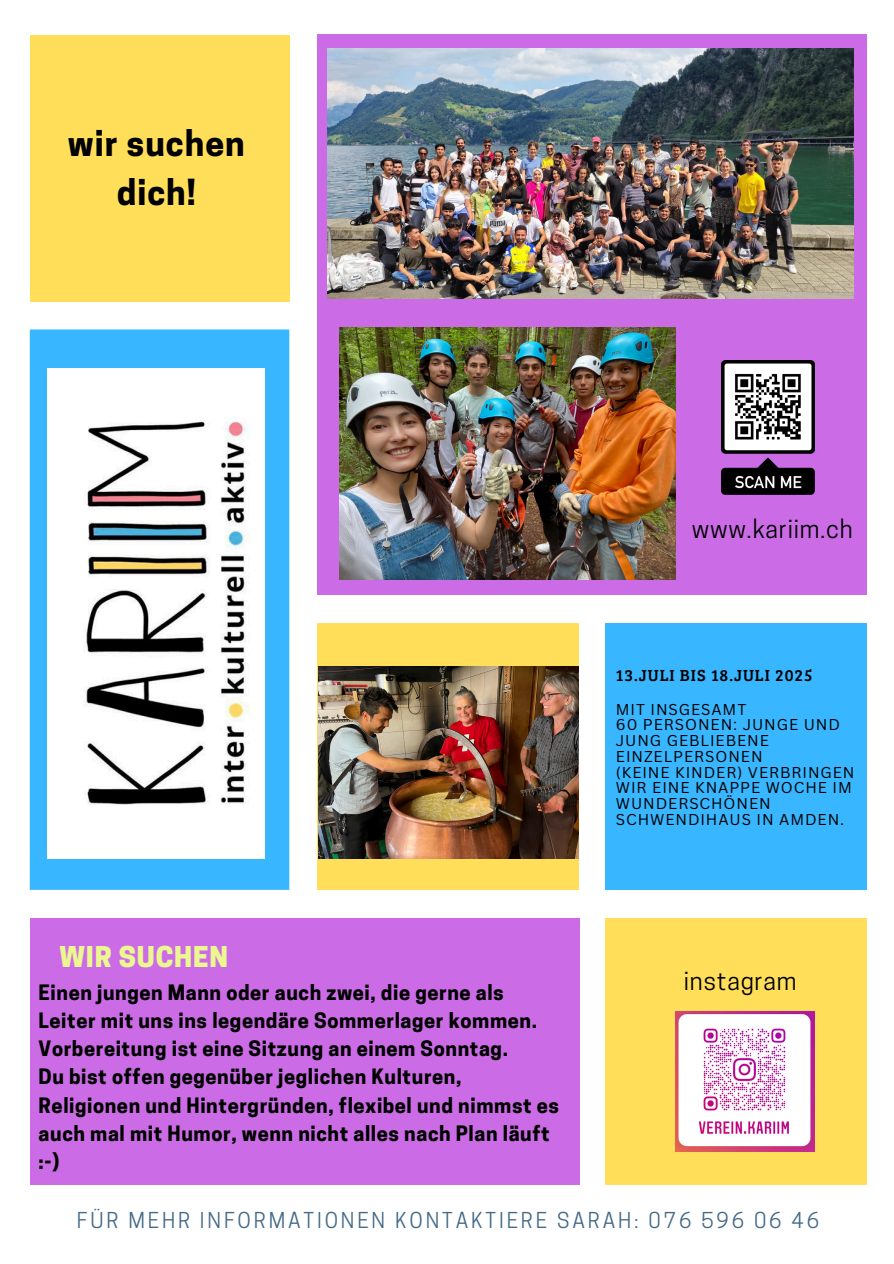
<style>
.page{position:relative;width:894px;height:1264px;background:#fff}
.page>*{position:absolute;margin:0;border:0;box-sizing:border-box;transform-origin:0 0}
.t1{font:700 33.75px/48.3px "Cooper Hewitt";letter-spacing:.03em;color:#000;text-align:center}
.t2{font:800 26.85px "Cooper Hewitt";letter-spacing:.03em;color:#ecf791}
.t3{font:24.45px "Cooper Hewitt";letter-spacing:.03em;color:#000}
.t4{font:20.55px "Cooper Hewitt";letter-spacing:.14em;color:#446a87}
.t5{font:700 19.95px/28.2px "Cooper Hewitt";letter-spacing:.03em;color:#000}
.t6{font:16.65px "Bree Serif";letter-spacing:.06em;color:#000}
.t7{font:15.3px/15.8px "Canva Sans";letter-spacing:.06em;color:#000}
</style>
<div class="page">
<div style="left:30px;top:917px;width:549px;height:267px;background:#cb6ce6"></div>
<div style="left:317px;top:35px;width:549px;height:560px;background:#cb6ce6"></div>
<div style="left:605px;top:917px;width:261px;height:267px;background:#ffde59"></div>
<div style="left:317px;top:623px;width:262px;height:266px;background:#ffde59"></div>
<div style="left:605px;top:623px;width:261px;height:266px;background:#38b6ff"></div>
<div style="left:30px;top:329px;width:259px;height:560px;background:#38b6ff"></div>
<div style="left:30px;top:35px;width:259px;height:266px;background:#ffde59"></div>
<img style="left:318px;top:666px;width:260px;height:192px">
<img style="left:327px;top:48px;width:526px;height:250px">
<img style="left:47px;top:369px;width:218px;height:489px">
<img style="left:721px;top:360px;width:93px;height:134px">
<img style="left:675px;top:1011px;width:139px;height:140px">
<img style="left:340px;top:328px;width:335px;height:252px">
<p class="t1" style="left:68px;top:124px;width:178px">wir suchen dich!</p>
<h1 class="t2" style="left:59px;top:947px;width:170px">WIR SUCHEN</h1>
<p class="t5" style="left:39px;top:980px;width:522px">Einen jungen Mann oder auch zwei, die gerne als Leiter mit uns ins legendäre Sommerlager kommen.<br>Vorbereitung ist eine Sitzung an einem Sonntag.<br>Du bist offen gegenüber jeglichen Kulturen, Religionen und Hintergründen, flexibel und nimmst es auch mal mit Humor, wenn nicht alles nach Plan läuft :-)</p>
<p class="t3" style="left:691px;top:519px;width:162px">www.kariim.ch</p>
<p class="t6" style="left:615px;top:663px;width:198px">13.JULI BIS 18.JULI 2025</p>
<p class="t7" style="left:615px;top:700px;width:132px">MIT INSGESAMT</p>
<p class="t7" style="left:615px;top:716px;width:225px">60 PERSONEN: JUNGE UND<br>JUNG GEBLIEBENE<br>EINZELPERSONEN</p>
<h3 class="t7" style="left:615px;top:763px;width:240px">(KEINE KINDER) VERBRINGEN<br>WIR EINE KNAPPE WOCHE IM<br>WUNDERSCHÖNEN<br>SCHWENDIHAUS IN AMDEN.</h3>
<p class="t3" style="left:683px;top:971px;width:114px">instagram</p>
<p class="t4" style="left:77px;top:1212px;width:743px">FÜR MEHR INFORMATIONEN KONTAKTIERE SARAH: 076 596 06 46</p>
</div>
